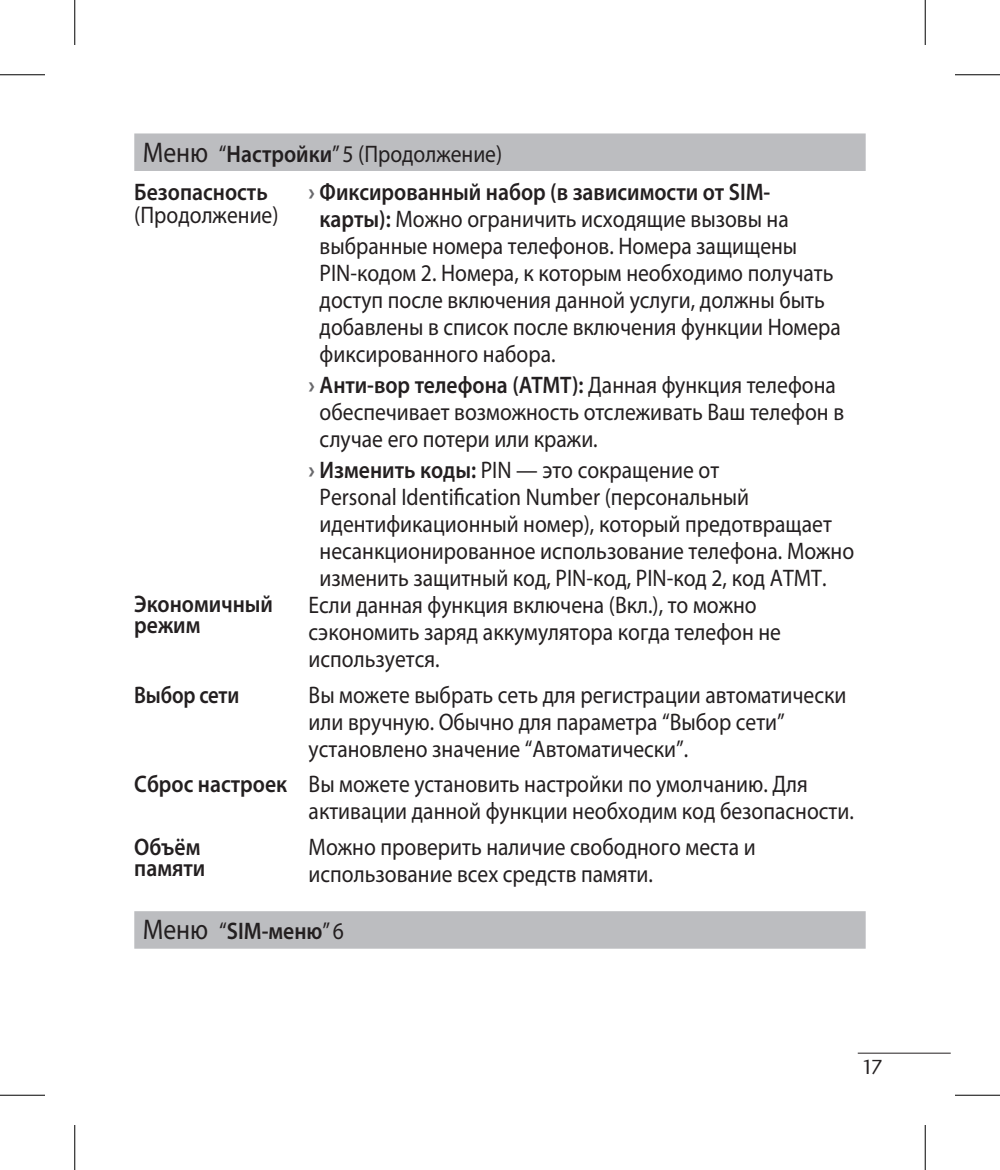
<style>
.page{position:relative;width:1000px;height:1170px;background:#fff}
.page>*{position:absolute;margin:0;border:0;box-sizing:border-box;transform-origin:0 0}
.t1{font:24px/27px "Myriad Pro";color:#231f20;scale:.9 1}
.t2{font:600 24px/20.4px "Myriad Pro";color:#231f20;scale:.9 1}
.t3{font:600 24px "Myriad Pro";color:#231f20;scale:.86 1}
.t4{font:21px "Charlotte Sans Book Plain";color:#231f20}
.s1{font-weight:400;font-size:28.5px}
.s2{font-weight:400}
.s3{font-weight:700;color:#69696c}
.s4{font-weight:600}
</style>
<div class="page">
<hr style="left:858px;top:1053px;width:93px;height:1px;background:#231f20">
<div style="left:134px;top:133px;width:732px;height:38px;background:#bcbdc0"></div>
<div style="left:134px;top:911px;width:732px;height:38px;background:#bcbdc0"></div>
<hr style="left:0;top:74px;width:45px;height:1px;background:#000">
<hr style="left:955px;top:74px;width:45px;height:1px;background:#000">
<hr style="left:0;top:1095px;width:45px;height:1px;background:#000">
<hr style="left:955px;top:1095px;width:45px;height:1px;background:#000">
<hr style="left:74px;top:0;width:1px;height:45px;background:#000">
<hr style="left:74px;top:1125px;width:1px;height:45px;background:#000">
<hr style="left:925px;top:0;width:1px;height:45px;background:#000">
<hr style="left:925px;top:1125px;width:1px;height:45px;background:#000">
<p class="t2" style="left:134px;top:134px;width:410px;line-height:38.7px;text-indent:8px"><span class="s1">Меню</span> <span class="s2">“</span>Настройки<span class="s2">” 5 (Продолжение)<br></span>Безопасность</p>
<p class="t1" style="left:134px;top:201px;width:162px">(Продолжение)</p>
<p class="t1" style="left:320px;top:178px;width:581px;text-indent:-11px"><span class="s3">›</span> <span class="s4">Фиксированный набор (в зависимости от SIM&shy;карты):</span> Можно ограничить исходящие вызовы на выбранные номера телефонов. Номера защищены PIN-кодом 2. Номера, к которым необходимо получать доступ после включения данной услуги, должны быть добавлены в список после включения функции Номера фиксированного набора.</p>
<p class="t1" style="left:320px;top:371px;width:584px;text-indent:-11px"><span class="s3">›</span> <span class="s4">Анти-вор телефона (АТМТ):</span> Данная функция телефона обеспечивает возможность отслеживать Ваш телефон в случае его потери или кражи.</p>
<p class="t1" style="left:320px;top:456px;width:596px;text-indent:-11px"><span class="s3">›</span> <span class="s4">Изменить коды:</span> PIN — это сокращение от<br>Personal Identification Number (персональный идентификационный номер), который предотвращает несанкционированное использование телефона. Можно изменить защитный код, PIN-код, PIN-код 2, код ATMT.</p>
<p class="t2" style="left:134px;top:593px;width:156px">Экономичный режим</p>
<p class="t1" style="left:309px;top:591px;width:526px">Если данная функция включена (Вкл.), то можно сэкономить заряд аккумулятора когда телефон не используется.</p>
<p class="t3" style="left:134px;top:680px;width:124px">Выбор сети</p>
<p class="t1" style="left:309px;top:681px;width:599px">Вы можете выбрать сеть для регистрации автоматически или вручную. Обычно для параметра “Выбор сети” установлено значение “Автоматически”.</p>
<p class="t1" style="left:309px;top:770px;width:607px;text-indent:-174px"><span class="s4">Сброс настроек</span> Вы можете установить настройки по умолчанию. Для активации данной функции необходим код безопасности.</p>
<p class="t2" style="left:134px;top:836px;width:80px">Объём памяти</p>
<p class="t1" style="left:309px;top:833px;width:498px">Можно проверить наличие свободного места и использование всех средств памяти.</p>
<p class="t2" style="left:143px;top:921px;width:225px"><span class="s1">Меню</span> <span class="s2">“</span>SIM-меню<span class="s2">” 6</span></p>
<p class="t4" style="left:861px;top:1055px;width:20px">17</p>
</div>
